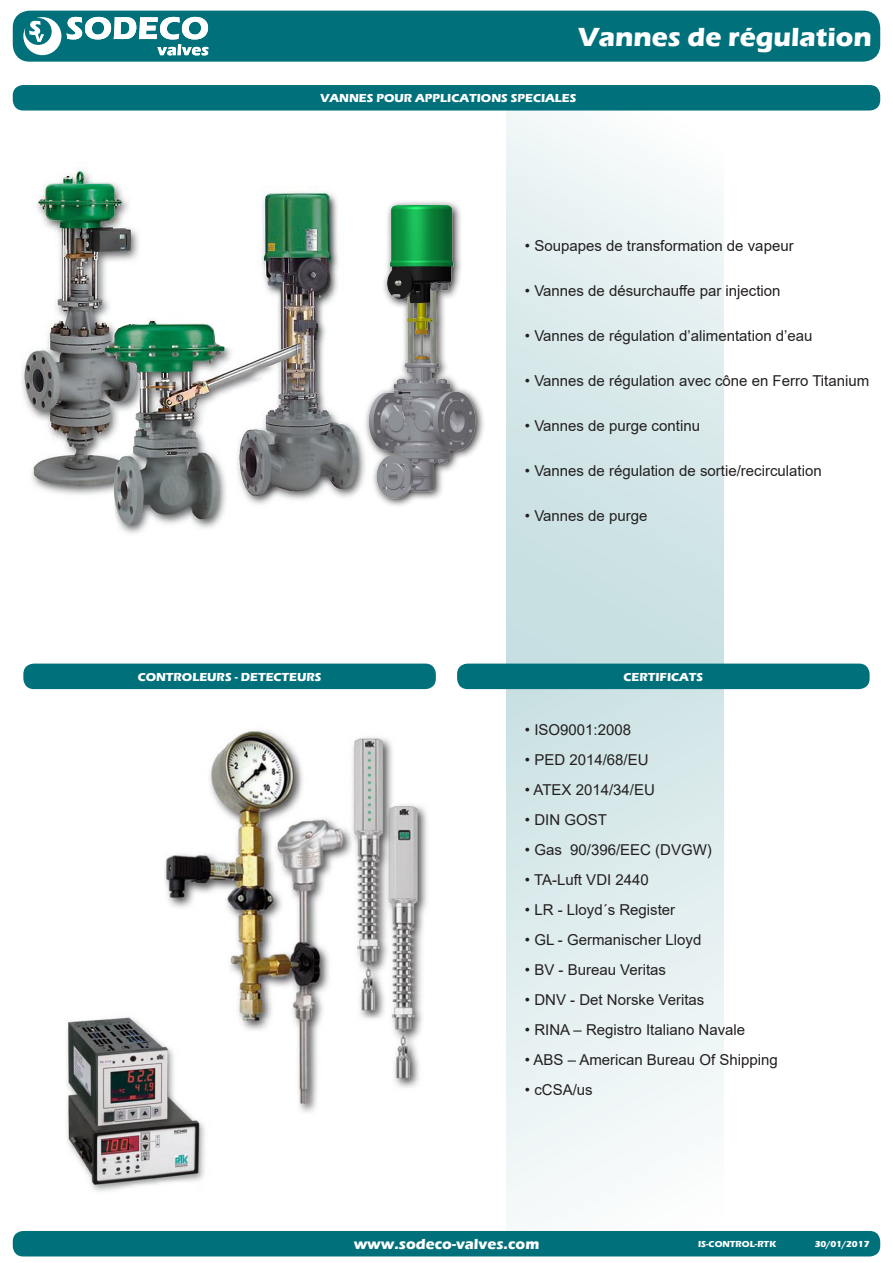
<style>
.page{position:relative;width:893px;height:1263px;background:#fff}
.page>*{position:absolute;margin:0;border:0;box-sizing:border-box;transform-origin:0 0}
.t1{font:700 27px "Eras ITC";color:#fff}
.t2{font:15px "Arial";color:#231f20}
.t3{font:700 15px "Eras ITC";color:#fff}
.t4{font:700 12px "Eras ITC";color:#fff}
.t5{font:700 9px "Eras ITC";color:#fff}
</style>
<div class="page">
<div style="left:13px;top:1231px;width:867px;height:25px;background:#00707b;border-radius:10px"></div>
<div style="left:13px;top:11px;width:867px;height:51px;background:#00707b;border-radius:17px"></div>
<div style="left:23px;top:664px;width:413px;height:25px;background:#00707b;border-radius:10px"></div>
<div style="left:457px;top:664px;width:413px;height:25px;background:#00707b;border-radius:10px"></div>
<div style="left:13px;top:85px;width:867px;height:26px;background:#00707b;border-radius:10px"></div>
<svg style="left:507px;top:111px;width:217px;height:553px"></svg>
<svg style="left:507px;top:689px;width:217px;height:542px"></svg>
<img style="left:380px;top:201px;width:102px;height:305px">
<img style="left:22px;top:168px;width:358px;height:366px">
<img style="left:165px;top:729px;width:262px;height:384px">
<img style="left:67px;top:1011px;width:146px;height:181px">
<svg style="left:23px;top:17px;width:38px;height:38px"></svg>
<svg style="left:67px;top:17px;width:141px;height:38px"></svg>
<p class="t1" style="left:578px;top:21px;width:295px">Vannes de régulation</p>
<p class="t4" style="left:320px;top:91px;width:258px">VANNES POUR APPLICATIONS SPECIALES</p>
<p class="t2" style="left:525px;top:235px;width:270px">• Soupapes de transformation de vapeur</p>
<p class="t2" style="left:525px;top:280px;width:257px">• Vannes de désurchauffe par injection</p>
<p class="t2" style="left:525px;top:325px;width:289px">• Vannes de régulation d’alimentation d’eau</p>
<p class="t2" style="left:525px;top:370px;width:346px">• Vannes de régulation avec cône en Ferro Titanium</p>
<p class="t2" style="left:525px;top:415px;width:177px">• Vannes de purge continu</p>
<p class="t2" style="left:525px;top:460px;width:298px">• Vannes de régulation de sortie/recirculation</p>
<p class="t2" style="left:525px;top:505px;width:124px">• Vannes de purge</p>
<p class="t4" style="left:138px;top:670px;width:185px">CONTROLEURS - DETECTEURS</p>
<p class="t4" style="left:623px;top:670px;width:81px">CERTIFICATS</p>
<p class="t2" style="left:525px;top:719px;width:108px">• ISO9001:2008</p>
<p class="t2" style="left:525px;top:749px;width:125px">• PED 2014/68/EU</p>
<p class="t2" style="left:525px;top:779px;width:132px">• ATEX 2014/34/EU</p>
<p class="t2" style="left:525px;top:809px;width:83px">• DIN GOST</p>
<p class="t2" style="left:525px;top:839px;width:188px">• Gas 90/396/EEC (DVGW)</p>
<p class="t2" style="left:525px;top:869px;width:125px">• TA-Luft VDI 2440</p>
<p class="t2" style="left:525px;top:899px;width:152px">• LR - Lloyd´s Register</p>
<p class="t2" style="left:525px;top:929px;width:178px">• GL - Germanischer Lloyd</p>
<p class="t2" style="left:525px;top:959px;width:143px">• BV - Bureau Veritas</p>
<p class="t2" style="left:525px;top:989px;width:181px">• DNV - Det Norske Veritas</p>
<p class="t2" style="left:525px;top:1019px;width:222px">• RINA – Registro Italiano Navale</p>
<p class="t2" style="left:525px;top:1049px;width:254px">• ABS – American Bureau Of Shipping</p>
<p class="t2" style="left:525px;top:1079px;width:69px">• cCSA/us</p>
<p class="t3" style="left:354px;top:1235px;width:187px">www.sodeco-valves.com</p>
<p class="t5" style="left:698px;top:1239px;width:80px">IS-CONTROL-RTK</p>
<p class="t5" style="left:815px;top:1239px;width:56px">30/01/2017</p>
</div>
